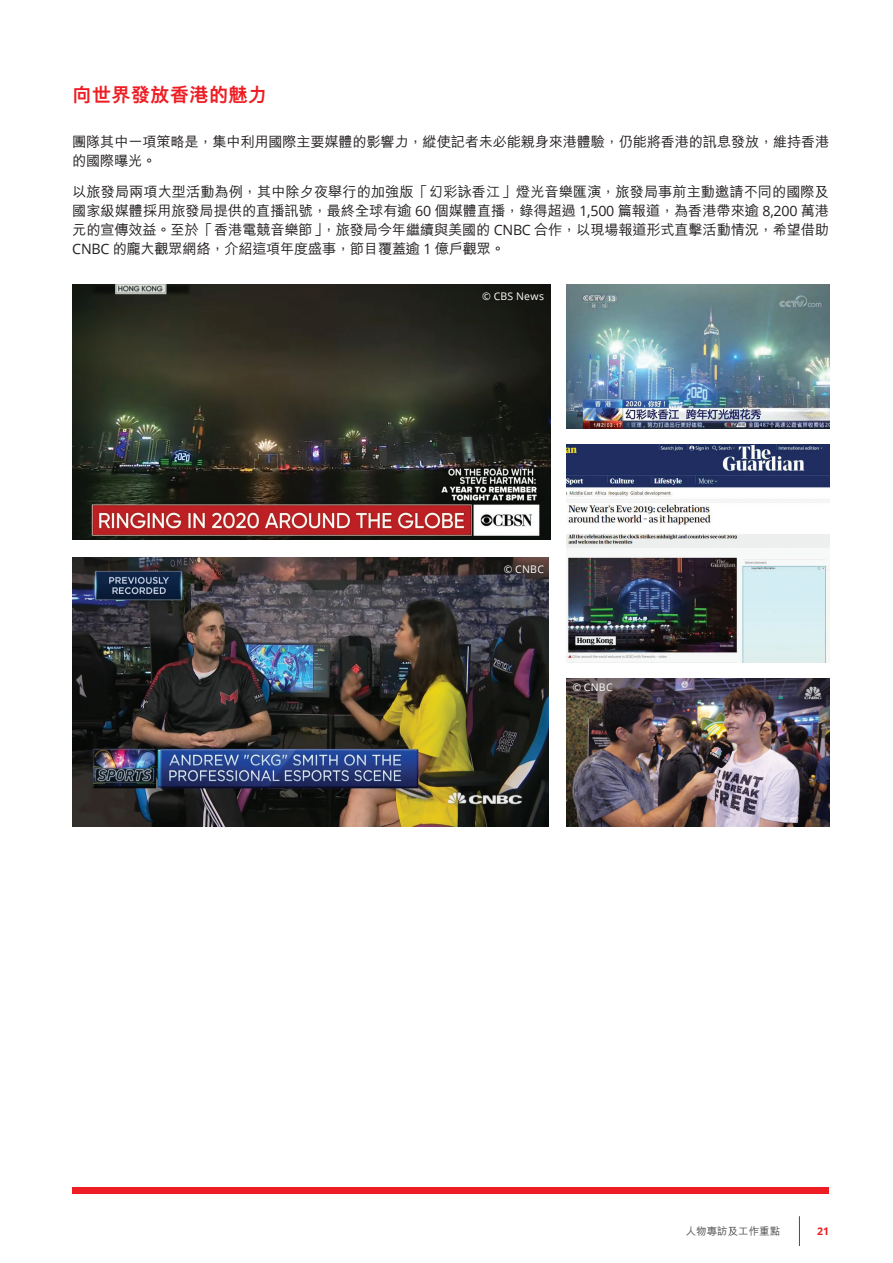
<style>
.page{position:relative;width:893px;height:1263px;background:#fff}
.page>*{position:absolute;margin:0;border:0;box-sizing:border-box;transform-origin:0 0}
.t1{font:800 19.5px "M Hei HK";color:#ee1d23}
.t2{font:500 14.25px/18.8px "M Hei HK";letter-spacing:-.015em;color:#231f20}
.t3{font:10.5px "Open Sans";letter-spacing:.025em;color:#fff}
.t4{font:500 10.5px "M Hei HK";color:#4b4c4d}
.t5{font:700 10.5px "Open Sans";color:#ee1d23}
.s1{font-family:"Open Sans";font-weight:400}
</style>
<div class="page">
<img style="left:566px;top:285px;width:263px;height:143px">
<img style="left:72px;top:558px;width:477px;height:268px">
<img style="left:72px;top:285px;width:478px;height:255px">
<img style="left:566px;top:678px;width:263px;height:148px">
<img style="left:566px;top:444px;width:263px;height:218px">
<div style="left:72px;top:1187px;width:757px;height:7px;background:#ee1d23"></div>
<hr style="left:799px;top:1216px;width:1px;height:30px;background:#4b4c4d">
<h1 class="t1" style="left:72px;top:85px;width:196px">向世界發放香港的魅力</h1>
<p class="t2" style="left:72px;top:131px;width:758px">團隊其中一項策略是，集中利用國際主要媒體的影響力，縱使記者未必能親身來港體驗，仍能將香港的訊息發放，維持香港的國際曝光。</p>
<p class="t2" style="left:72px;top:181px;width:758px;text-align:justify">以旅發局兩項大型活動為例，其中除夕夜舉行的加強版「幻彩詠香江」燈光音樂匯演，旅發局事前主動邀請不同的國際及國家級媒體採用旅發局提供的直播訊號，最終全球有逾 <span class="s1">60</span> 個媒體直播，錄得超過 <span class="s1">1,500</span> 篇報道，為香港帶來逾 <span class="s1">8,200</span> 萬港元的宣傳效益。至於「香港電競音樂節」，旅發局今年繼續與美國的 <span class="s1">CNBC</span> 合作，以現場報道形式直擊活動情況，希望借助<span class="s1">CNBC</span> 的龐大觀眾網絡，介紹這項年度盛事，節目覆蓋逾 <span class="s1">1</span> 億戶觀眾。</p>
<p class="t3" style="left:482px;top:289px;width:63px">© CBS News</p>
<p class="t3" style="left:504px;top:561px;width:42px">© CNBC</p>
<p class="t3" style="left:572px;top:680px;width:42px">© CNBC</p>
<p class="t4" style="left:686px;top:1223px;width:96px">人物專訪及工作重點</p>
<p class="t5" style="left:817px;top:1223px;width:13px">21</p>
</div>
